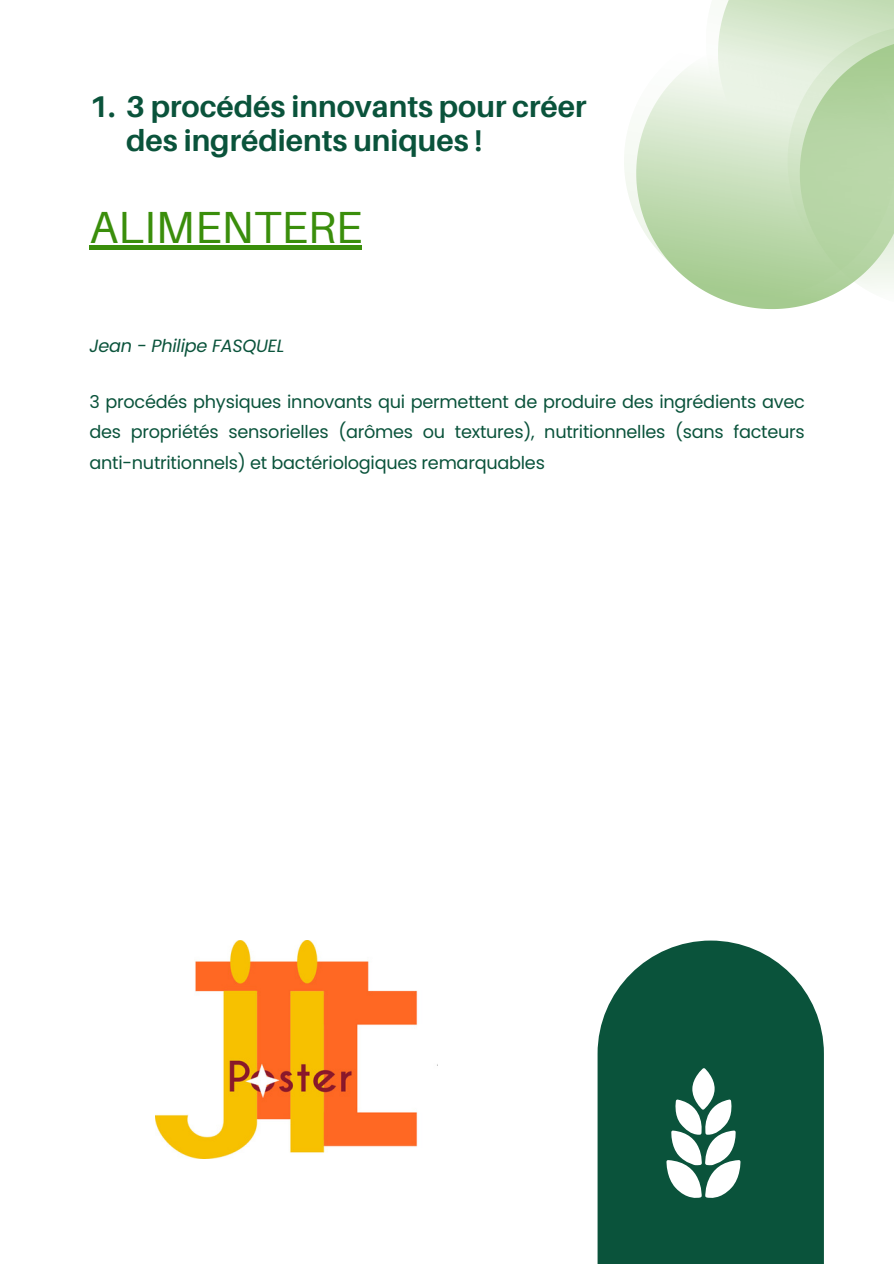
<style>
.page{position:relative;width:894px;height:1264px;background:#fff}
.page>*{position:absolute;margin:0;border:0;box-sizing:border-box;transform-origin:0 0}
.t1{font:45px "Aileron";color:#3a8e0b}
.t2{font:700 30px "Aileron";color:#0a533b}
.t3{font:17.7px/30.5px "Poppins";letter-spacing:-.015em;color:#0a533b;text-align:justify}
.t4{font:italic 17.7px "Poppins";letter-spacing:-.015em;color:#0a533b}
</style>
<div class="page">
<svg style="left:597px;top:940px;width:226px;height:323px;fill:#0a533b"></svg>
<div style="left:608px;top:951px;width:205px;height:312px;background:#0a533b"></div>
<svg style="left:624px;top:67px;width:81px;height:225px"></svg>
<svg style="left:705px;top:0;width:188px;height:309px;background:#c8dfbb"></svg>
<svg style="left:666px;top:1067px;width:74px;height:132px"></svg>
<div style="left:89px;top:245px;width:273px;height:5px;background:#3a8e0b"></div>
<img style="left:155px;top:940px;width:263px;height:218px">
<h2 class="t2" style="left:89px;top:88px;width:498px">1. 3 procédés innovants pour créer</h2>
<h2 class="t2" style="left:126px;top:122px;width:357px">des ingrédients uniques !</h2>
<h1 class="t1" style="left:89px;top:199px;width:274px">ALIMENTERE</h1>
<p class="t4" style="left:89px;top:333px;width:196px">Jean - Philipe FASQUEL</p>
<p class="t3" style="left:89px;top:386px;width:716px">3 procédés physiques innovants qui permettent de produire des ingrédients avec des propriétés sensorielles (arômes ou textures), nutritionnelles (sans facteurs anti-nutritionnels) et bactériologiques remarquables</p>
</div>
